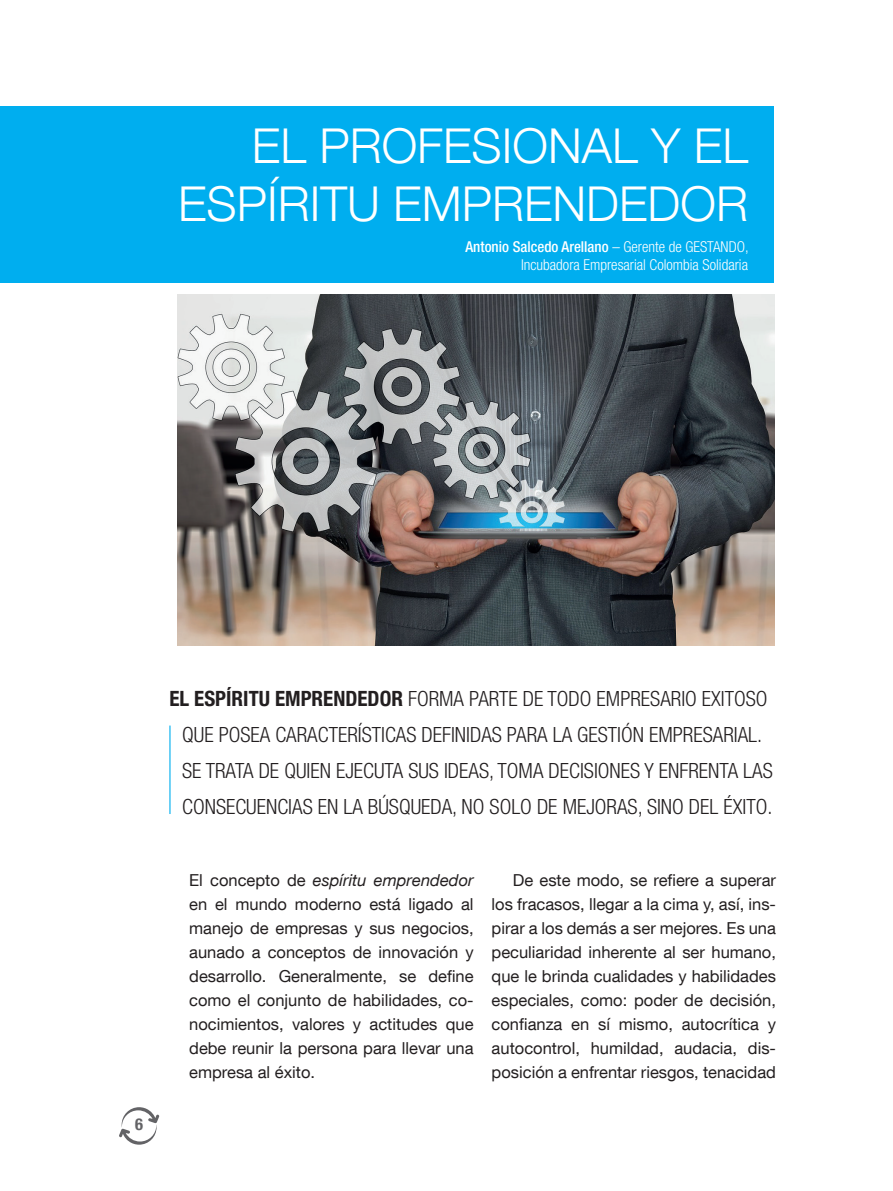
<style>
.page{position:relative;width:893px;height:1191px;background:#fff}
.page>*{position:absolute;margin:0;border:0;box-sizing:border-box;transform-origin:0 0}
.t1{font:300 48px/57.6px "Helvetica Neue LT Com";color:#fff;text-align:right}
.t2{font:300 condensed 21px/36px "Helvetica Neue LT Com";color:#231f20}
.t3{font:16.5px/24px "Helvetica Neue LT Com";color:#231f20;text-align:justify}
.t4{font:700 condensed 16.5px "Helvetica Neue LT Com";color:#636366}
.t5{font:300 condensed 15px/18px "Helvetica Neue LT Com";color:#fff;text-align:right}
.s1{font-weight:500}
.s2{font-weight:700}
.s3{font-style:italic}
</style>
<div class="page">
<svg style="left:119px;top:1107px;width:40px;height:37px"></svg>
<div style="left:0;top:106px;width:774px;height:177px;background:#00aeef"></div>
<hr style="left:169px;top:725px;width:2px;height:89px;background:#00aeef">
<img style="left:177px;top:294px;width:597px;height:352px">
<p class="t1" style="left:178px;top:116px;width:571px">EL PROFESIONAL Y EL<br>ESPÍRITU EMPRENDEDOR</p>
<p class="t5" style="left:465px;top:237px;width:285px"><span class="s1">Antonio Salcedo Arellano</span> – Gerente de GESTANDO,<br>Incubadora Empresarial Colombia Solidaria</p>
<p class="t4" style="left:135px;top:1114px;width:9px">6</p>
<p class="t2" style="left:182px;top:680px;width:592px;text-indent:-13px"><span class="s2">EL ESPÍRITU EMPRENDEDOR</span> FORMA PARTE DE TODO EMPRESARIO EXITOSO QUE POSEA CARACTERÍSTICAS DEFINIDAS PARA LA GESTIÓN EMPRESARIAL.<br>SE TRATA DE QUIEN EJECUTA SUS IDEAS, TOMA DECISIONES Y ENFRENTA LAS CONSECUENCIAS EN LA BÚSQUEDA, NO SOLO DE MEJORAS, SINO DEL ÉXITO.</p>
<p class="t3" style="left:189px;top:867px;width:286px">El concepto de <span class="s3">espíritu emprendedor </span>en el mundo moderno está ligado al manejo de empresas y sus negocios, aunado a conceptos de innovación y desarrollo. Generalmente, se define como el conjunto de habilidades, co&shy;nocimientos, valores y actitudes que debe reunir la persona para llevar una empresa al éxito.</p>
<p class="t3" style="left:492px;top:867px;width:286px;text-indent:21px">De este modo, se refiere a superar los fracasos, llegar a la cima y, así, ins&shy;pirar a los demás a ser mejores. Es una peculiaridad inherente al ser humano, que le brinda cualidades y habilidades especiales, como: poder de decisión, confianza en sí mismo, autocrítica y autocontrol, humildad, audacia, dis&shy;posición a enfrentar riesgos, tenacidad</p>
</div>
